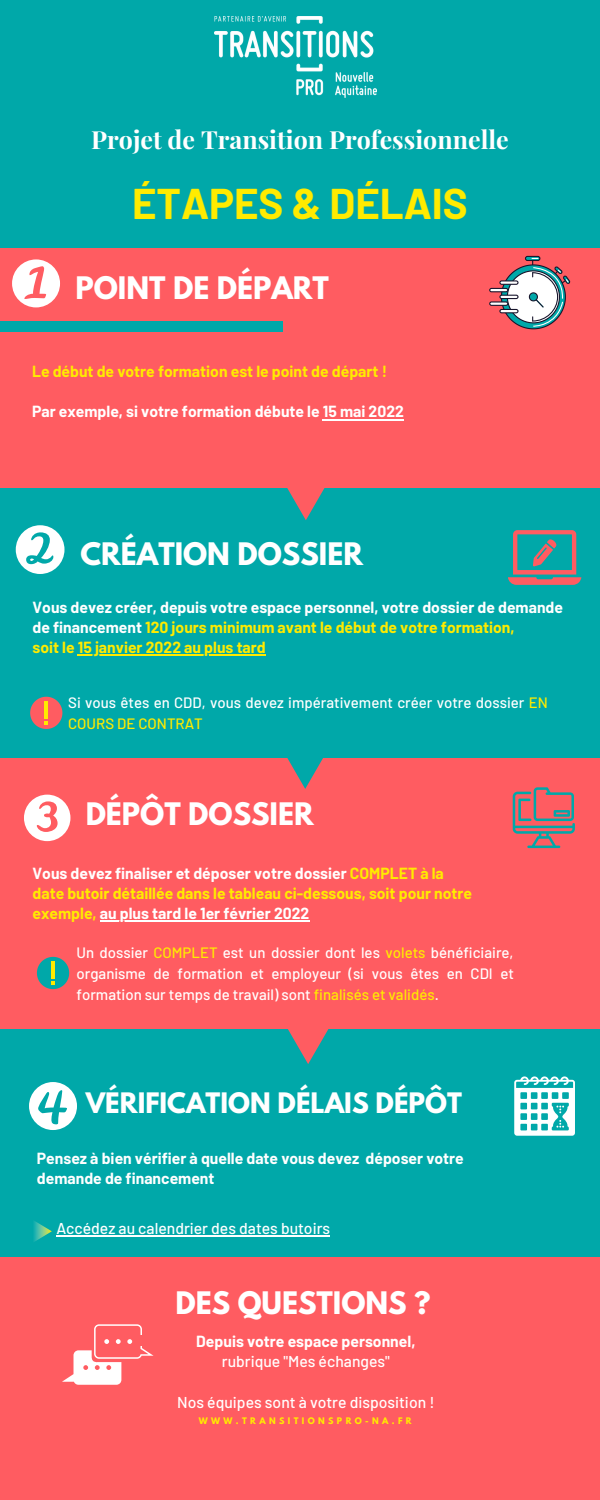
<style>
.page{position:relative;width:600px;height:1500px;background:#00a8a9}
.page>*{position:absolute;margin:0;border:0;box-sizing:border-box;transform-origin:0 0}
.t1{font:700 42px "Barlow";color:#ffeb00}
.t2{font:700 27.5px "League Spartan";color:#fff}
.t3{font:700 25px "Playfair Display";color:#fff}
.t4{font:700 25px "League Spartan";color:#fff}
.t5{font:700 15.7px/20.2px "Barlow";color:#fff}
.t6{font:700 15.7px/20.2px "Barlow";color:#ffeb00}
.t7{font:500 15.7px "Barlow";color:#fff}
.t8{font:500 15px/21px "Barlow";color:#fff}
.t9{font:700 8px "League Spartan";letter-spacing:.42em;color:#ffeb00}
.s1{color:#ffeb00}
.s2{color:#fff}
</style>
<div class="page">
<svg style="left:218px;top:487px;width:176px;height:33px"></svg>
<div style="left:0;top:248px;width:600px;height:239px;background:#ff5c61"></div>
<div style="left:0;top:321px;width:282px;height:11px;background:#00a8a9"></div>
<div style="left:0;top:758px;width:600px;height:271px;background:#ff5c61"></div>
<div style="left:0;top:1257px;width:600px;height:243px;background:#ff5c61"></div>
<svg style="left:62px;top:1324px;width:92px;height:61px"></svg>
<svg style="left:217px;top:654px;width:106px;height:135px"></svg>
<div style="left:138px;top:1335px;width:355px;height:11px;background:#ff5c61"></div>
<div style="left:525px;top:256px;width:15px;height:5px;border:1px solid #17142b;border-radius:2px"></div>
<div style="left:489px;top:288px;width:19px;height:4px;border:1px solid #17142b;border-radius:2px"></div>
<hr style="left:490px;top:302px;width:18px;height:3px;background:#fff;border-radius:2px">
<div style="left:489px;top:301px;width:19px;height:5px;border:1px solid #17142b;border-radius:2px"></div>
<div style="left:499px;top:280px;width:20px;height:5px;border:1px solid #17142b;border-radius:2px"></div>
<div style="left:499px;top:309px;width:20px;height:4px;border:1px solid #17142b;border-radius:2px"></div>
<div style="left:499px;top:295px;width:20px;height:4px;border:1px solid #17142b;border-radius:2px"></div>
<svg style="left:500px;top:258px;width:70px;height:71px"></svg>
<img style="left:214px;top:17px;width:162px;height:81px">
<svg style="left:513px;top:787px;width:62px;height:61px"></svg>
<svg style="left:220px;top:920px;width:109px;height:144px"></svg>
<svg style="left:30px;top:697px;width:32px;height:32px"></svg>
<svg style="left:514px;top:1076px;width:61px;height:60px"></svg>
<svg style="left:34px;top:1221px;width:18px;height:21px"></svg>
<svg style="left:12px;top:259px;width:48px;height:48px"></svg>
<svg style="left:16px;top:525px;width:49px;height:49px"></svg>
<svg style="left:24px;top:795px;width:46px;height:46px"></svg>
<svg style="left:37px;top:957px;width:32px;height:32px"></svg>
<svg style="left:508px;top:530px;width:73px;height:55px"></svg>
<svg style="left:29px;top:1082px;width:48px;height:48px"></svg>
<hr style="left:78px;top:655px;width:188px;height:1px;background:#ffeb00">
<hr style="left:323px;top:419px;width:81px;height:1px;background:#fff">
<hr style="left:56px;top:1235px;width:274px;height:2px;background:#fff">
<hr style="left:100px;top:921px;width:209px;height:1px;background:#fff">
<p class="t3" style="left:91px;top:122px;width:419px">Projet de Transition Professionnelle</p>
<p class="t1" style="left:132px;top:177px;width:337px">ÉTAPES &amp; DÉLAIS</p>
<p class="t2" style="left:76px;top:275px;width:255px">POINT DE DÉPART</p>
<p class="t6" style="left:32px;top:361px;width:357px">Le début de votre formation est le point de départ !</p>
<p class="t5" style="left:32px;top:401px;width:373px">Par exemple, si votre formation débute le 15 mai 2022</p>
<p class="t2" style="left:80px;top:540px;width:284px">CRÉATION DOSSIER</p>
<p class="t5" style="left:33px;top:596px;width:532px">Vous devez créer, depuis votre espace personnel, votre dossier de demande de financement <span class="s1">120 jours minimum avant le début de votre formation,</span></p>
<p class="t6" style="left:33px;top:637px;width:235px">soit le 15 janvier 2022 au plus tard</p>
<p class="t8" style="left:68px;top:692px;width:481px">Si vous êtes en CDD, vous devez impérativement créer votre dossier <span class="s1">EN<br>COURS DE CONTRAT</span></p>
<p class="t2" style="left:86px;top:800px;width:230px">DÉPÔT DOSSIER</p>
<p class="t6" style="left:33px;top:862px;width:441px"><span class="s2">Vous devez finaliser et déposer votre dossier</span> COMPLET à la date butoir détaillée dans le tableau ci-dessous, soit pour notre exemple, <span class="s2">au plus tard le 1er février 2022</span></p>
<p class="t8" style="left:77px;top:941px;width:439px;text-align:justify">Un dossier <span class="s1">COMPLET</span> est un dossier dont les <span class="s1">volets</span> bénéficiaire, organisme de formation et employeur (si vous êtes en CDI et formation sur temps de travail) sont <span class="s1">finalisés et validés</span>.</p>
<p class="t4" style="left:86px;top:1090px;width:378px">VÉRIFICATION DÉLAIS DÉPÔT</p>
<p class="t5" style="left:37px;top:1147px;width:428px">Pensez à bien vérifier à quelle date vous devez déposer votre demande de financement</p>
<p class="t7" style="left:56px;top:1218px;width:275px">Accédez au calendrier des dates butoirs</p>
<p class="t2" style="left:176px;top:1289px;width:257px">DES QUESTIONS ?</p>
<p class="t5" style="left:196px;top:1330px;width:221px">Depuis votre espace personnel,</p>
<p class="t7" style="left:222px;top:1351px;width:169px">rubrique "Mes échanges"</p>
<p class="t7" style="left:177px;top:1392px;width:259px">Nos équipes sont à votre disposition !</p>
<p class="t9" style="left:199px;top:1417px;width:215px">WWW.TRANSITIONSPRO-NA.FR</p>
</div>
